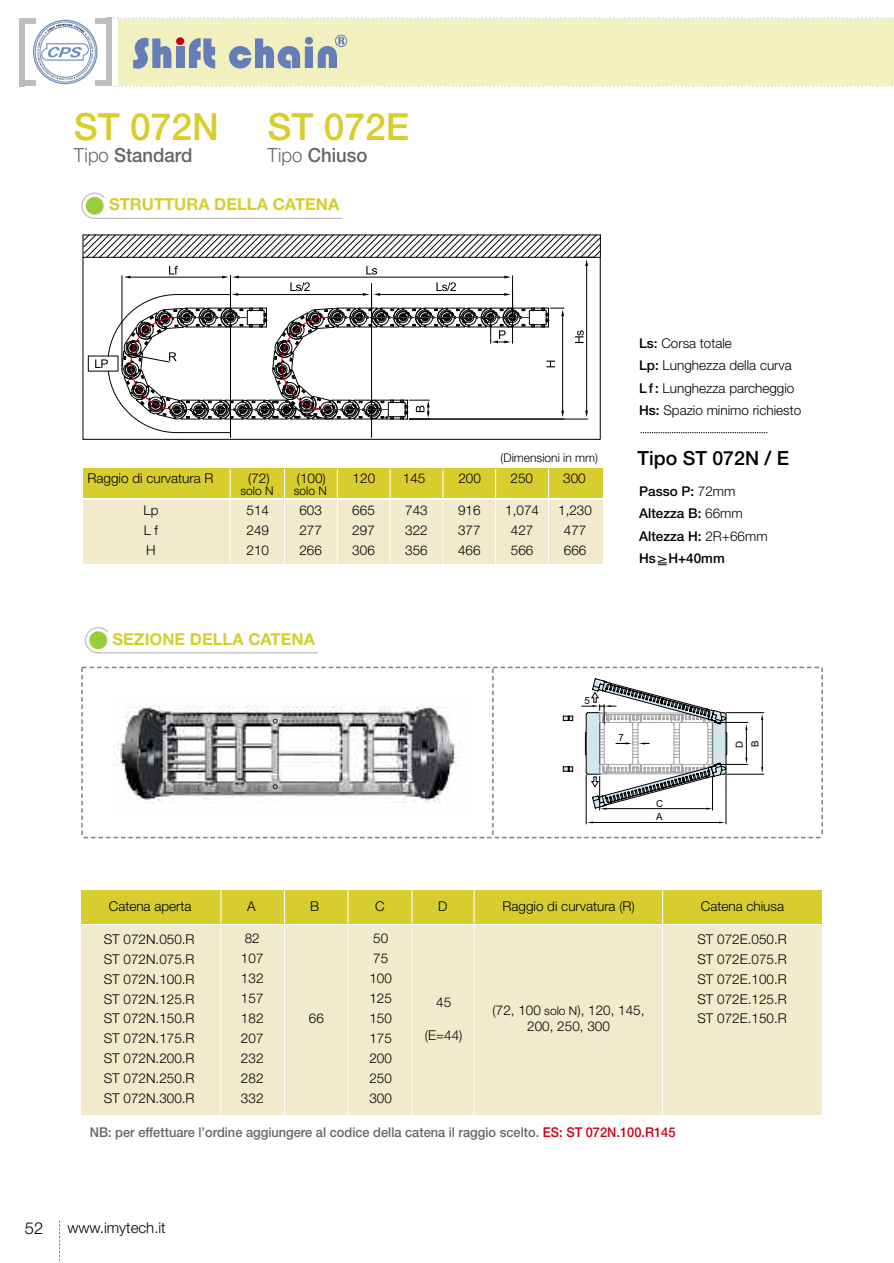
<style>
.page{position:relative;width:894px;height:1263px;background:#fff}
.page>*{position:absolute;margin:0;border:0;box-sizing:border-box;transform-origin:0 0}
.t1{font:500 37.5px "Helvetica Neue LT Std";color:#d7ce2e}
.t2{font:500 19.5px "Helvetica Neue LT Std";color:#666;scale:.95 1}
.t3{font:500 19.5px "Helvetica Neue LT Std";color:#000}
.t4{font:700 16.5px "Helvetica Neue LT Std";color:#d7ce2e}
.t5{font:300 16.5px "Helvetica Neue LT Std";color:#000}
.t6{font:300 15px "Helvetica Neue LT Std";color:#000}
.t7{font:300 13.5px/19.8px "Helvetica Neue LT Std";color:#000;text-align:justify}
.t8{font:500 13.5px "Helvetica Neue LT Std";color:#666;scale:.95 1}
.t9{font:500 13.5px/22.5px "Helvetica Neue LT Std";color:#000}
.t10{font:300 12px "Helvetica Neue LT Std";color:#000}
.t11{font:9.75px/15.6px "Arial";color:#000}
.s1{font-weight:300}
.s2{font-weight:500}
.s3{font-size:12px}
.s4{color:#c90017}
</style>
<div class="page">
<svg style="left:59px;top:1220px;width:1px;height:43px"></svg>
<div style="left:118px;top:19px;width:775px;height:66px;background:#f3f0c0"></div>
<svg style="left:133px;top:37px;width:82px;height:32px"></svg>
<svg style="left:229px;top:37px;width:115px;height:32px"></svg>
<div style="left:335px;top:35px;width:12px;height:12px;border:1px solid #657eb7;border-radius:50%"></div>
<div style="left:19px;top:18px;width:6px;height:68px;background:#bdbdbd"></div>
<div style="left:19px;top:18px;width:17px;height:5px;background:#bdbdbd"></div>
<div style="left:19px;top:80px;width:17px;height:6px;background:#bdbdbd"></div>
<div style="left:106px;top:18px;width:5px;height:68px;background:#bdbdbd"></div>
<div style="left:95px;top:80px;width:16px;height:6px;background:#bdbdbd"></div>
<div style="left:95px;top:18px;width:16px;height:5px;background:#bdbdbd"></div>
<div style="left:33px;top:19px;width:65px;height:66px;border:1px solid #6c8dbd;border-radius:50%"></div>
<div style="left:35px;top:21px;width:61px;height:62px;border:1px solid #6c8dbd;border-radius:50%"></div>
<svg style="left:37px;top:24px;width:56px;height:56px"></svg>
<hr style="left:230px;top:284px;width:1px;height:154px;background:#000">
<hr style="left:371px;top:284px;width:1px;height:154px;background:#000">
<svg style="left:83px;top:235px;width:518px;height:198px"></svg>
<svg style="left:640px;top:432px;width:127px;height:1px"></svg>
<hr style="left:94px;top:218px;width:247px;height:1px;background:#bdbdbd">
<svg style="left:81px;top:192px;width:25px;height:27px"></svg>
<div style="left:86px;top:197px;width:18px;height:18px;background:#96ce3a;border-radius:50%"></div>
<div style="left:83px;top:469px;width:519px;height:29px;background:#d7ce2e"></div>
<div style="left:83px;top:500px;width:519px;height:64px;background:#f1eacc"></div>
<hr style="left:230px;top:469px;width:1px;height:95px;background:#fff">
<hr style="left:284px;top:469px;width:1px;height:95px;background:#fff">
<hr style="left:337px;top:469px;width:1px;height:95px;background:#fff">
<hr style="left:390px;top:469px;width:1px;height:95px;background:#fff">
<hr style="left:442px;top:469px;width:1px;height:95px;background:#fff">
<hr style="left:495px;top:469px;width:1px;height:95px;background:#fff">
<hr style="left:548px;top:469px;width:1px;height:95px;background:#fff">
<svg style="left:657px;top:556px;width:10px;height:9px"></svg>
<div style="left:81px;top:891px;width:740px;height:33px;background:#d7ce2e"></div>
<div style="left:81px;top:926px;width:740px;height:189px;background:#f1eacc"></div>
<hr style="left:220px;top:882px;width:1px;height:234px;background:#fff">
<hr style="left:284px;top:882px;width:1px;height:233px;background:#fff">
<hr style="left:347px;top:882px;width:1px;height:233px;background:#fff">
<hr style="left:411px;top:882px;width:1px;height:234px;background:#fff">
<hr style="left:473px;top:882px;width:1px;height:235px;background:#fff">
<hr style="left:662px;top:882px;width:1px;height:234px;background:#fff">
<hr style="left:98px;top:652px;width:220px;height:1px;background:#bdbdbd">
<svg style="left:85px;top:627px;width:24px;height:27px"></svg>
<div style="left:89px;top:631px;width:18px;height:18px;background:#96ce3a;border-radius:50%"></div>
<svg style="left:81px;top:667px;width:741px;height:171px"></svg>
<svg style="left:114px;top:86px;width:779px;height:1px"></svg>
<svg style="left:113px;top:18px;width:781px;height:1px"></svg>
<h1 class="t1" style="left:74px;top:113px;width:147px">ST 072N</h1>
<h2 class="t2" style="left:74px;top:148px;width:126px"><span class="s1">Tipo</span> Standard</h2>
<h1 class="t1" style="left:267px;top:113px;width:143px">ST 072E</h1>
<h2 class="t2" style="left:267px;top:148px;width:107px"><span class="s1">Tipo</span> Chiuso</h2>
<p class="t4" style="left:109px;top:198px;width:232px">STRUTTURA DELLA CATENA</p>
<p class="t10" style="left:500px;top:453px;width:99px">(Dimensioni in mm)</p>
<p class="t7" style="left:88px;top:469px;width:127px">Raggio di curvatura R</p>
<p class="t7" style="left:248px;top:469px;width:23px">(72)</p>
<p class="t7" style="left:297px;top:469px;width:31px">(100)</p>
<p class="t7" style="left:352px;top:469px;width:24px">120</p>
<p class="t7" style="left:403px;top:469px;width:24px">145</p>
<p class="t7" style="left:458px;top:469px;width:24px">200</p>
<p class="t7" style="left:510px;top:469px;width:24px">250</p>
<p class="t7" style="left:563px;top:469px;width:24px">300</p>
<p class="t7" style="left:246px;top:502px;width:24px">514<br>249<br>210</p>
<p class="t7" style="left:299px;top:502px;width:24px">603<br>277<br>266</p>
<p class="t7" style="left:352px;top:502px;width:24px">665<br>297<br>306</p>
<p class="t7" style="left:405px;top:502px;width:24px">743<br>322<br>356</p>
<p class="t7" style="left:458px;top:502px;width:24px">916<br>377<br>466</p>
<p class="t7" style="left:505px;top:502px;width:35px;text-align:center">1,074<br>427<br>566</p>
<p class="t7" style="left:558px;top:502px;width:35px;text-align:center">1,230<br>477<br>666</p>
<p class="t10" style="left:240px;top:487px;width:35px">solo N</p>
<p class="t10" style="left:294px;top:487px;width:35px">solo N</p>
<p class="t7" style="left:143px;top:502px;width:16px">Lp L f H</p>
<p class="t7" style="left:639px;top:333px;width:164px;line-height:22.5px;text-align:left"><span class="s2">Ls:</span> Corsa totale<br><span class="s2">Lp:</span> Lunghezza della curva<br><span class="s2">L f:</span> Lunghezza parcheggio<br><span class="s2">Hs:</span> Spazio minimo richiesto</p>
<h2 class="t3" style="left:637px;top:451px;width:153px">Tipo ST 072N / E</h2>
<p class="t9" style="left:639px;top:481px;width:130px">Passo P: <span class="s1">72mm<br></span>Altezza B: <span class="s1">66mm<br></span>Altezza H: <span class="s1">2R+66mm<br></span>Hs H+40mm</p>
<p class="t4" style="left:113px;top:633px;width:204px">SEZIONE DELLA CATENA</p>
<p class="t11" style="left:584px;top:693px;width:7px">5</p>
<p class="t11" style="left:618px;top:730px;width:7px">7</p>
<p class="t11" style="left:656px;top:796px;width:9px">C</p>
<p class="t11" style="left:656px;top:809px;width:8px">A</p>
<p class="t11" style="left:731px;top:747px;width:9px;rotate:-90deg">D<br>B</p>
<p class="t7" style="left:109px;top:898px;width:84px">Catena aperta</p>
<p class="t7" style="left:247px;top:898px;width:10px">A</p>
<p class="t7" style="left:104px;top:931px;width:92px">ST 072N.050.R ST 072N.075.R ST 072N.100.R ST 072N.125.R ST 072N.150.R ST 072N.175.R ST 072N.200.R ST 072N.250.R ST 072N.300.R</p>
<p class="t7" style="left:241px;top:930px;width:24px;text-align:left">82<br>107<br>132<br>157<br>182<br>207<br>232<br>282<br>332</p>
<p class="t7" style="left:310px;top:898px;width:11px">B</p>
<p class="t7" style="left:309px;top:1010px;width:17px">66</p>
<p class="t7" style="left:375px;top:898px;width:11px">C</p>
<p class="t7" style="left:369px;top:930px;width:24px;text-align:left">50<br>75<br>100<br>125<br>150<br>175<br>200<br>250<br>300</p>
<p class="t7" style="left:438px;top:898px;width:11px">D</p>
<p class="t7" style="left:502px;top:898px;width:134px">Raggio di curvatura (R)</p>
<p class="t7" style="left:701px;top:898px;width:85px">Catena chiusa</p>
<p class="t7" style="left:436px;top:994px;width:17px">45</p>
<p class="t7" style="left:425px;top:1026px;width:39px">(E=44)</p>
<p class="t7" style="left:492px;top:1003px;width:153px;line-height:16.2px;text-align:center">(72, 100 <span class="s3">solo N</span>), 120, 145,<br>200, 250, 300</p>
<p class="t7" style="left:697px;top:931px;width:91px">ST 072E.050.R ST 072E.075.R ST 072E.100.R ST 072E.125.R ST 072E.150.R</p>
<p class="t8" style="left:90px;top:1127px;width:618px">NB: per effettuare l’ordine aggiungere al codice della catena il raggio scelto. <span class="s4">ES: ST 072N.100.R145</span></p>
<p class="t5" style="left:25px;top:1222px;width:20px">52</p>
<p class="t6" style="left:67px;top:1222px;width:100px">www.imytech.it</p>
</div>
